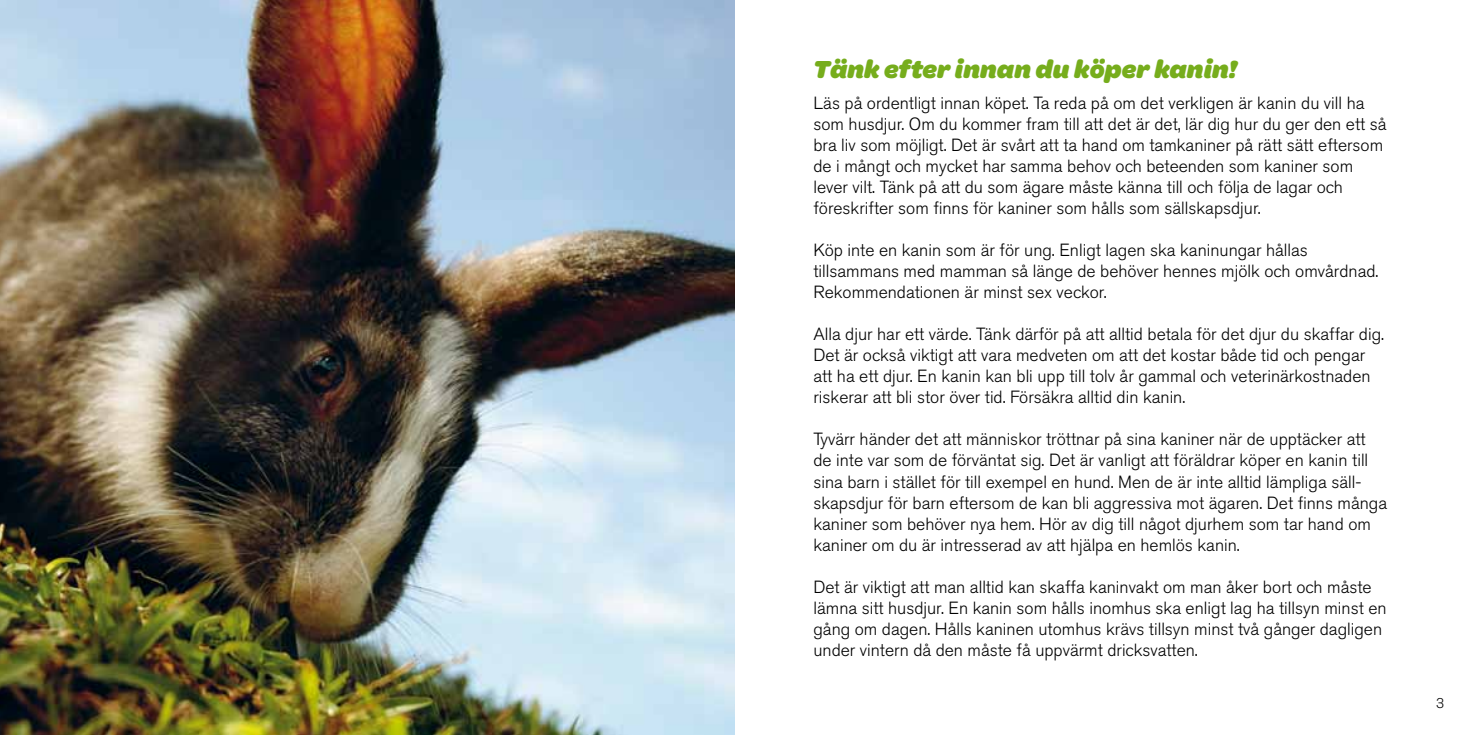
<style>
.page{position:relative;width:1469px;height:735px;background:#fff}
.page>*{position:absolute;margin:0;border:0;box-sizing:border-box;transform-origin:0 0}
.t1{font:italic 900 26.25px "Omnes";color:#76ad1c}
.t2{font:300 17.5px/21px "Akzidenz Grotesk BE";color:#000}
.t3{font:300 14px "Akzidenz Grotesk BE";color:#000}
</style>
<div class="page">
<img style="left:0;top:0;width:734px;height:734px">
<h1 class="t1" style="left:813px;top:49px;width:425px">Tänk efter innan du köper kanin!</h1>
<p class="t2" style="left:813px;top:93px;width:574px">Läs på ordentligt innan köpet. Ta reda på om det verkligen är kanin du vill ha som husdjur. Om du kommer fram till att det är det, lär dig hur du ger den ett så bra liv som möjligt. Det är svårt att ta hand om tamkaniner på rätt sätt eftersom de i mångt och mycket har samma behov och beteenden som kaniner som lever vilt. Tänk på att du som ägare måste känna till och följa de lagar och föreskrifter som finns för kaniner som hålls som sällskapsdjur.</p>
<p class="t2" style="left:813px;top:240px;width:566px">Köp inte en kanin som är för ung. Enligt lagen ska kaninungar hållas tillsammans med mamman så länge de behöver hennes mjölk och omvårdnad.<br>Rekommendationen är minst sex veckor.</p>
<p class="t2" style="left:813px;top:324px;width:572px">Alla djur har ett värde. Tänk därför på att alltid betala för det djur du skaffar dig.<br>Det är också viktigt att vara medveten om att det kostar både tid och pengar att ha ett djur. En kanin kan bli upp till tolv år gammal och veterinärkostnaden riskerar att bli stor över tid. Försäkra alltid din kanin.</p>
<p class="t2" style="left:813px;top:429px;width:575px">Tyvärr händer det att människor tröttnar på sina kaniner när de upptäcker att de inte var som de förväntat sig. Det är vanligt att föräldrar köper en kanin till sina barn i stället för till exempel en hund. Men de är inte alltid lämpliga säll&shy;skapsdjur för barn eftersom de kan bli aggressiva mot ägaren. Det finns många kaniner som behöver nya hem. Hör av dig till något djurhem som tar hand om kaniner om du är intresserad av att hjälpa en hemlös kanin.</p>
<p class="t2" style="left:813px;top:576px;width:574px">Det är viktigt att man alltid kan skaffa kaninvakt om man åker bort och måste lämna sitt husdjur. En kanin som hålls inomhus ska enligt lag ha tillsyn minst en gång om dagen. Hålls kaninen utomhus krävs tillsyn minst två gånger dagligen under vintern då den måste få uppvärmt dricksvatten.</p>
<p class="t3" style="left:1435px;top:695px;width:10px">3</p>
</div>
